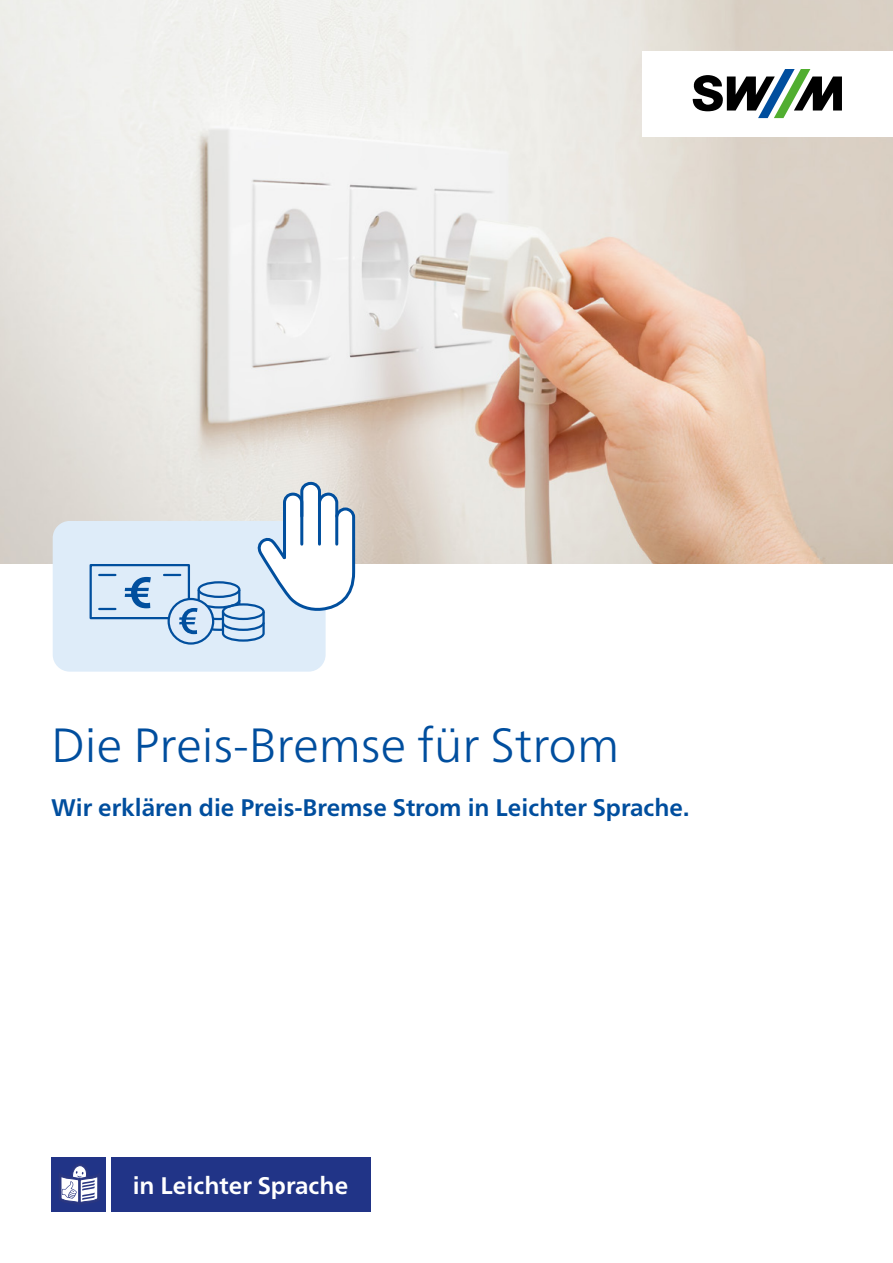
<style>
.page{position:relative;width:893px;height:1263px;background:#fff}
.page>*{position:absolute;margin:0;border:0;box-sizing:border-box;transform-origin:0 0}
.Titel_Headline_32_pt{font:300 48px "Frutiger Neue LT Pro";color:#004e9e}
.Titel_Subline_16_pt{font:700 24px "Frutiger Neue LT Pro";color:#004e9e}
.Titel_Subline_16_pt-2{font:700 24px "Frutiger Neue LT Pro";color:#fff}
</style>
<div class="page">
<img style="left:0;top:0;width:893px;height:564px">
<div style="left:53px;top:521px;width:273px;height:151px;background:#deecf9;border-radius:17px"></div>
<svg style="left:125px;top:577px;width:26px;height:31px"></svg>
<svg style="left:99px;top:574px;width:16px;height:2px"></svg>
<svg style="left:99px;top:608px;width:16px;height:2px"></svg>
<div style="left:90px;top:564px;width:100px;height:55px;border:2px solid #014f9e"></div>
<svg style="left:164px;top:481px;width:193px;height:162px"></svg>
<div style="left:111px;top:1158px;width:260px;height:54px;background:#213487"></div>
<div style="left:52px;top:1158px;width:54px;height:54px;background:#213487"></div>
<svg style="left:61px;top:1165px;width:37px;height:38px"></svg>
<div style="left:642px;top:51px;width:251px;height:85px;background:#fff"></div>
<svg style="left:693px;top:69px;width:149px;height:49px"></svg>
<p class="Titel_Headline_32_pt" style="left:51px;top:716px;width:570px">Die Preis-Bremse für Strom</p>
<p class="Titel_Subline_16_pt" style="left:51px;top:794px;width:640px">Wir erklären die Preis-Bremse Strom in Leichter Sprache.</p>
<p class="Titel_Subline_16_pt-2" style="left:133px;top:1172px;width:217px">in Leichter Sprache</p>
</div>
